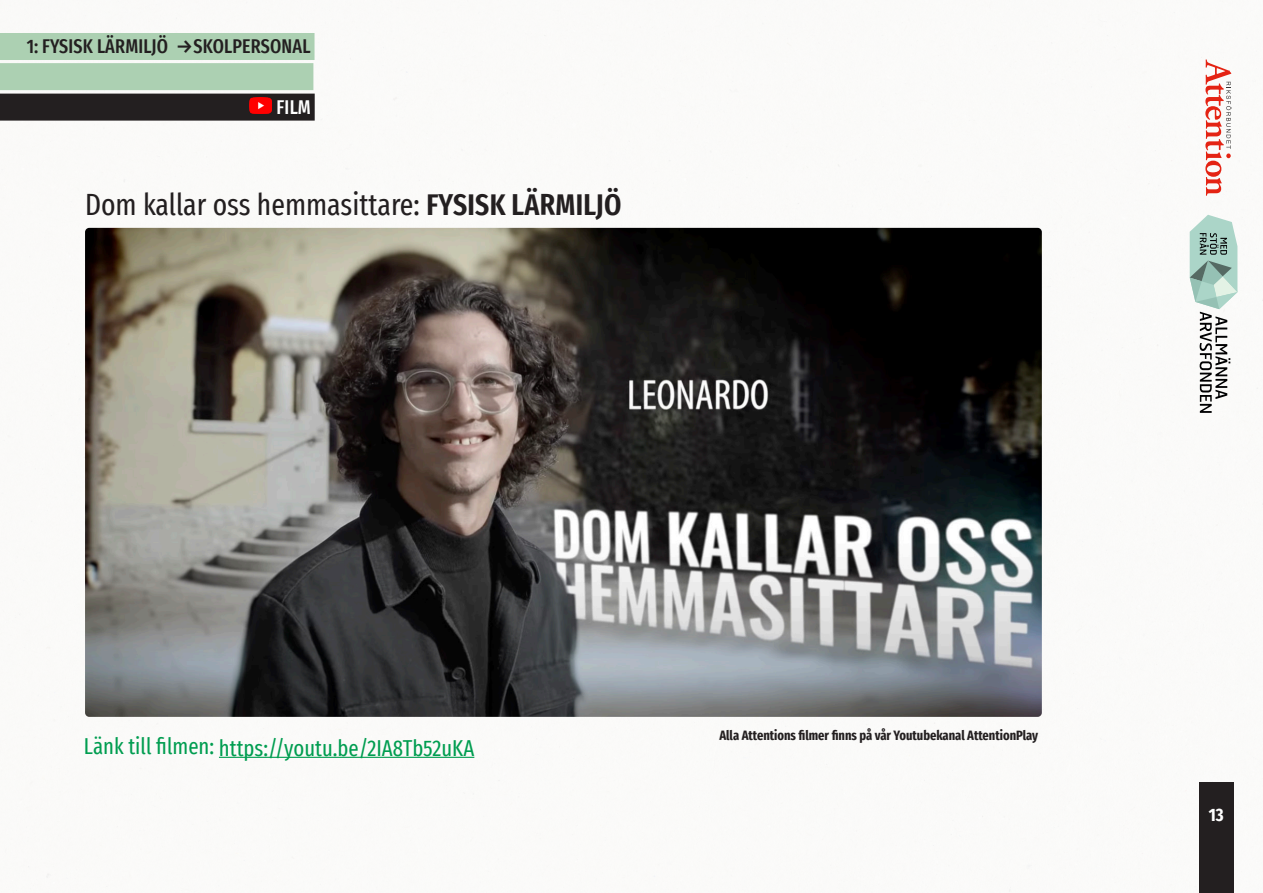
<style>
.page{position:relative;width:1263px;height:893px;background:#fff}
.page>*{position:absolute;margin:0;border:0;box-sizing:border-box;transform-origin:0 0}
.t1{font:extra-condensed 30px "Fira Sans";color:#231f20}
.t2{font:extra-condensed 22.5px "Fira Sans";color:#009d50}
.t3{font:500 extra-condensed 19.5px "Fira Sans";letter-spacing:.01em;color:#231f20}
.t4{font:500 extra-condensed 19.5px "Fira Sans";color:#fff}
.t5{font:700 extra-condensed 18px "Fira Sans";color:#fff}
.t6{font:700 extra-condensed 13.5px "Fira Sans";color:#231f20}
.s1{font-weight:600}
</style>
<div class="page">
<svg style="left:1205px;top:59px;width:27px;height:137px"></svg>
<div style="left:1199px;top:782px;width:34px;height:111px;background:#231f20"></div>
<svg style="left:1190px;top:215px;width:47px;height:198px"></svg>
<img style="left:85px;top:228px;width:957px;height:489px">
<hr style="left:219px;top:757px;width:255px;height:1px;background:#009d50">
<div style="left:0;top:33px;width:314px;height:27px;background:#acd0b2"></div>
<div style="left:0;top:63px;width:313px;height:27px;background:#acd0b2"></div>
<div style="left:0;top:94px;width:315px;height:27px;background:#231f20"></div>
<img style="left:249px;top:98px;width:22px;height:15px">
<p class="t3" style="left:27px;top:31px;width:285px">1: FYSISK LÄRMILJÖ →SKOLPERSONAL</p>
<p class="t4" style="left:277px;top:92px;width:36px">FILM</p>
<p class="t1" style="left:85px;top:182px;width:538px">Dom kallar oss hemmasittare: <span class="s1">FYSISK LÄRMILJÖ</span></p>
<p class="t2" style="left:84px;top:731px;width:392px">Länk till filmen: https://youtu.be/2IA8Tb52uKA</p>
<p class="t6" style="left:719px;top:724px;width:320px">Alla Attentions filmer finns på vår Youtubekanal AttentionPlay</p>
<h3 class="t5" style="left:1209px;top:799px;width:16px">13</h3>
</div>
